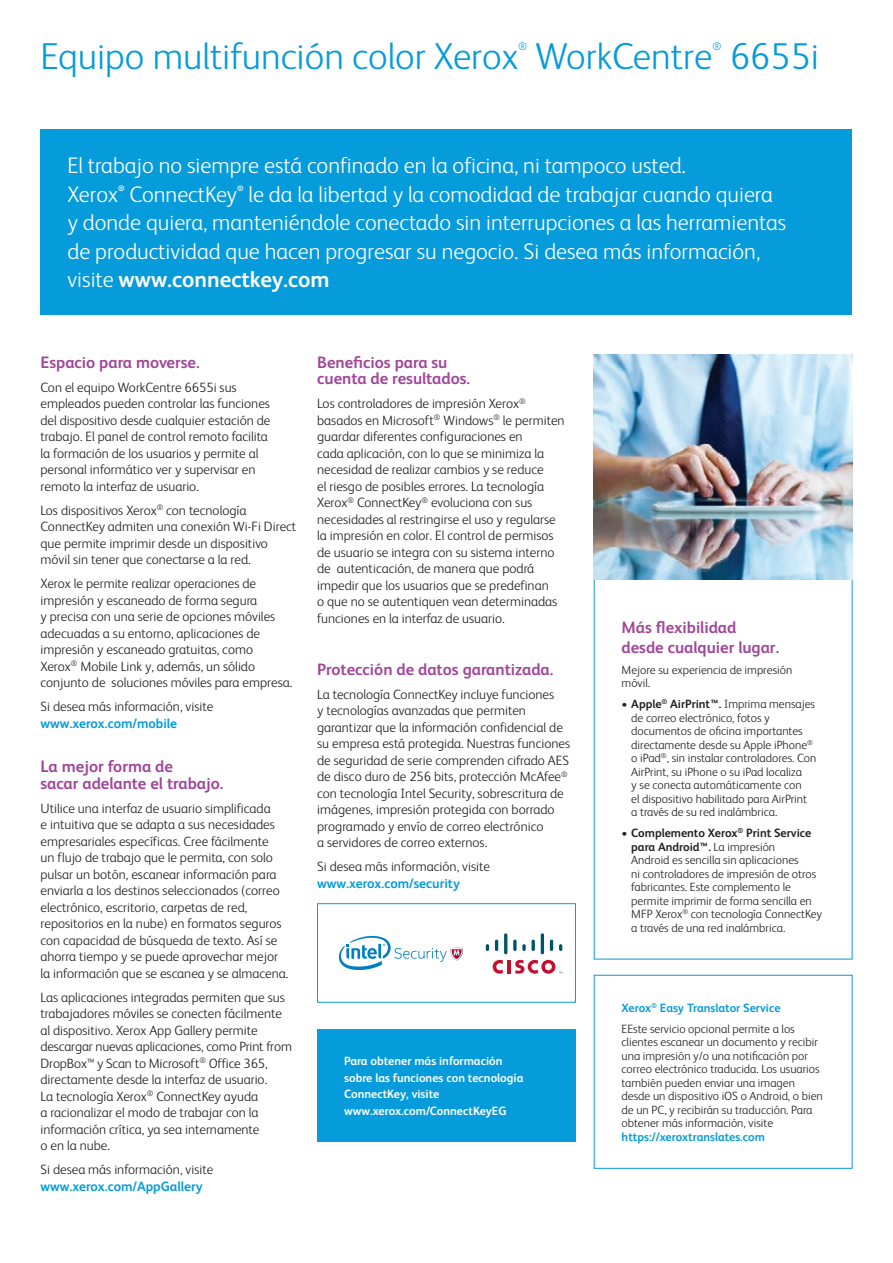
<style>
.page{position:relative;width:893px;height:1263px;background:#fff}
.page>*{position:absolute;margin:0;border:0;box-sizing:border-box;transform-origin:0 0}
.t1{font:300 37.5px "Xerox Sans";color:#069bda}
.t2{font:300 22.5px/28.5px "Xerox Sans";color:#fff}
.t3{font:700 16.5px/16.5px "Xerox Sans";color:#a14599}
.t4{font:300 13.5px/16.5px "Xerox Sans";color:#231f20}
.t5{font:700 13.5px "Xerox Sans";color:#069bda}
.t6{font:300 12px/13.5px "Xerox Sans";color:#231f20}
.t7{font:700 12px/16.5px "Xerox Sans";color:#fff}
.t8{font:700 12px "Xerox Sans";color:#069bda}
.t9{font:300 10.95px "Xerox Sans";color:#069bda}
.t10{font:700 7.8px "Xerox Sans";color:#fff}
.s1{font-weight:700}
.s2{font-weight:700;color:#069bda}
</style>
<div class="page">
<div style="left:317px;top:1029px;width:259px;height:112px;background:#069bda"></div>
<div style="left:40px;top:129px;width:812px;height:185px;background:#069bda"></div>
<hr style="left:507px;top:960px;width:4px;height:13px;background:#c3102f">
<svg style="left:493px;top:960px;width:10px;height:14px"></svg>
<svg style="left:486px;top:944px;width:3px;height:7px"></svg>
<svg style="left:495px;top:939px;width:3px;height:12px"></svg>
<hr style="left:504px;top:933px;width:3px;height:21px;background:#005467;border-radius:2px">
<svg style="left:513px;top:939px;width:4px;height:12px"></svg>
<svg style="left:522px;top:944px;width:4px;height:7px"></svg>
<svg style="left:532px;top:939px;width:3px;height:12px"></svg>
<hr style="left:541px;top:933px;width:3px;height:21px;background:#005467;border-radius:2px">
<svg style="left:550px;top:939px;width:3px;height:12px"></svg>
<svg style="left:559px;top:944px;width:3px;height:7px"></svg>
<svg style="left:515px;top:960px;width:47px;height:14px"></svg>
<svg style="left:339px;top:936px;width:124px;height:34px"></svg>
<div style="left:317px;top:903px;width:259px;height:100px;border:1px solid #069bda"></div>
<img style="left:594px;top:355px;width:258px;height:225px">
<h1 class="t1" style="left:40px;top:32px;width:479px">Equipo multifunción color Xerox</h1>
<p class="t9" style="left:518px;top:39px;width:11px">®</p>
<h1 class="t1" style="left:536px;top:32px;width:178px">WorkCentre</h1>
<p class="t9" style="left:712px;top:39px;width:11px">®</p>
<h1 class="t1" style="left:730px;top:32px;width:91px">6655i</h1>
<h2 class="t2" style="left:68px;top:150px;width:620px">El trabajo no siempre está confinado en la oficina, ni tampoco usted.<br>Xerox</h2>
<p class="t10" style="left:118px;top:183px;width:8px">®</p>
<h2 class="t2" style="left:130px;top:179px;width:109px">ConnectKey</h2>
<p class="t10" style="left:237px;top:183px;width:8px">®</p>
<p class="t2" style="left:68px;top:179px;width:720px;text-indent:181px">le da la libertad y la comodidad de trabajar cuando quiera y donde quiera, manteniéndole conectado sin interrupciones a las herramientas de productividad que hacen progresar su negocio. Si desea más información, visite <span class="s1">www.connectkey.com</span></p>
<p class="t3" style="left:40px;top:353px;width:161px">Espacio para moverse.</p>
<p class="t4" style="left:40px;top:378px;width:232px">Con el equipo WorkCentre 6655i sus empleados pueden controlar las funciones del dispositivo desde cualquier estación de trabajo. El panel de control remoto facilita la formación de los usuarios y permite al personal informático ver y supervisar en remoto la interfaz de usuario.</p>
<p class="t4" style="left:40px;top:501px;width:257px">Los dispositivos Xerox<sup>®</sup> con tecnología ConnectKey admiten una conexión Wi-Fi Direct que permite imprimir desde un dispositivo móvil sin tener que conectarse a la red.</p>
<p class="t4" style="left:41px;top:575px;width:253px">Xerox le permite realizar operaciones de impresión y escaneado de forma segura<br>y precisa con una serie de opciones móviles adecuadas a su entorno, aplicaciones de impresión y escaneado gratuitas, como Xerox<sup>®</sup> Mobile Link y, además, un sólido conjunto de soluciones móviles para empresa.</p>
<p class="t4" style="left:41px;top:698px;width:174px">Si desea más información, visite</p>
<p class="t5" style="left:41px;top:714px;width:138px">www.xerox.com/mobile</p>
<p class="t3" style="left:40px;top:757px;width:184px">La mejor forma de<br>sacar adelante el trabajo.</p>
<p class="t4" style="left:40px;top:799px;width:249px">Utilice una interfaz de usuario simplificada<br>e intuitiva que se adapta a sus necesidades empresariales específicas. Cree fácilmente<br>un flujo de trabajo que le permita, con solo pulsar un botón, escanear información para enviarla a los destinos seleccionados (correo electrónico, escritorio, carpetas de red, repositorios en la nube) en formatos seguros con capacidad de búsqueda de texto. Así se ahorra tiempo y se puede aprovechar mejor la información que se escanea y se almacena.</p>
<p class="t4" style="left:40px;top:988px;width:253px">Las aplicaciones integradas permiten que sus trabajadores móviles se conecten fácilmente al dispositivo. Xerox App Gallery permite descargar nuevas aplicaciones, como Print from DropBox™ y Scan to Microsoft<sup>®</sup> Office 365, directamente desde la interfaz de usuario.<br>La tecnología Xerox<sup>®</sup> ConnectKey ayuda<br>a racionalizar el modo de trabajar con la información crítica, ya sea internamente<br>o en la nube.</p>
<p class="t4" style="left:41px;top:1161px;width:174px">Si desea más información, visite</p>
<p class="t5" style="left:41px;top:1177px;width:164px">www.xerox.com/AppGallery</p>
<p class="t3" style="left:317px;top:353px;width:154px">Beneficios para su cuenta de resultados.</p>
<p class="t4" style="left:317px;top:395px;width:249px">Los controladores de impresión Xerox<sup>® </sup>basados en Microsoft<sup>®</sup> Windows<sup>®</sup> le permiten guardar diferentes configuraciones en<br>cada aplicación, con lo que se minimiza la necesidad de realizar cambios y se reduce<br>el riesgo de posibles errores. La tecnología Xerox<sup>®</sup> ConnectKey<sup>®</sup> evoluciona con sus necesidades al restringirse el uso y regularse la impresión en color. El control de permisos de usuario se integra con su sistema interno de autenticación, de manera que podrá impedir que los usuarios que se predefinan<br>o que no se autentiquen vean determinadas funciones en la interfaz de usuario.</p>
<p class="t3" style="left:317px;top:660px;width:238px">Protección de datos garantizada.</p>
<p class="t4" style="left:317px;top:685px;width:254px">La tecnología ConnectKey incluye funciones<br>y tecnologías avanzadas que permiten garantizar que la información confidencial de su empresa está protegida. Nuestras funciones de seguridad de serie comprenden cifrado AES de disco duro de 256 bits, protección McAfee<sup>® </sup>con tecnología Intel Security, sobrescritura de imágenes, impresión protegida con borrado programado y envío de correo electrónico<br>a servidores de correo externos.</p>
<p class="t4" style="left:317px;top:858px;width:174px">Si desea más información, visite</p>
<p class="t5" style="left:317px;top:874px;width:144px">www.xerox.com/security</p>
<p class="t7" style="left:344px;top:1052px;width:181px">Para obtener más información sobre las funciones con tecnología<br>ConnectKey, visite www.xerox.com/ConnectKeyEG</p>
<p class="t3" style="left:622px;top:617px;width:159px;line-height:19.5px">Más flexibilidad desde cualquier lugar.</p>
<p class="t6" style="left:622px;top:662px;width:172px">Mejore su experiencia de impresión móvil.</p>
<p class="t6" style="left:631px;top:697px;width:187px;text-indent:-10px">• <span class="s1">Apple</span><sup>®</sup> <span class="s1">AirPrint™.</span> Imprima mensajes de correo electrónico, fotos y documentos de oficina importantes directamente desde su Apple iPhone<sup>® </sup>o iPad<sup>®</sup>, sin instalar controladores. Con AirPrint, su iPhone o su iPad localiza<br>y se conecta automáticamente con<br>el dispositivo habilitado para AirPrint<br>a través de su red inalámbrica.</p>
<p class="t6" style="left:631px;top:826px;width:192px;text-indent:-10px">• <span class="s1">Complemento Xerox</span><sup>®</sup> <span class="s1">Print Service para Android™.</span> La impresión<br>Android es sencilla sin aplicaciones<br>ni controladores de impresión de otros fabricantes. Este complemento le permite imprimir de forma sencilla en MFP Xerox<sup>®</sup> con tecnología ConnectKey a través de una red inalámbrica.</p>
<p class="t6" style="left:622px;top:997px;width:175px;line-height:21px"><span class="s2">Xerox</span><sup>®</sup> <span class="s2">Easy Translator Service<br></span>EEste servicio opcional permite a los</p>
<p class="t6" style="left:622px;top:1035px;width:203px">clientes escanear un documento y recibir una impresión y/o una notificación por correo electrónico traducida. Los usuarios también pueden enviar una imagen desde un dispositivo iOS o Android, o bien de un PC, y recibirán su traducción. Para obtener más información, visite</p>
<p class="t8" style="left:622px;top:1128px;width:145px">https://xeroxtranslates.com</p>
</div>
